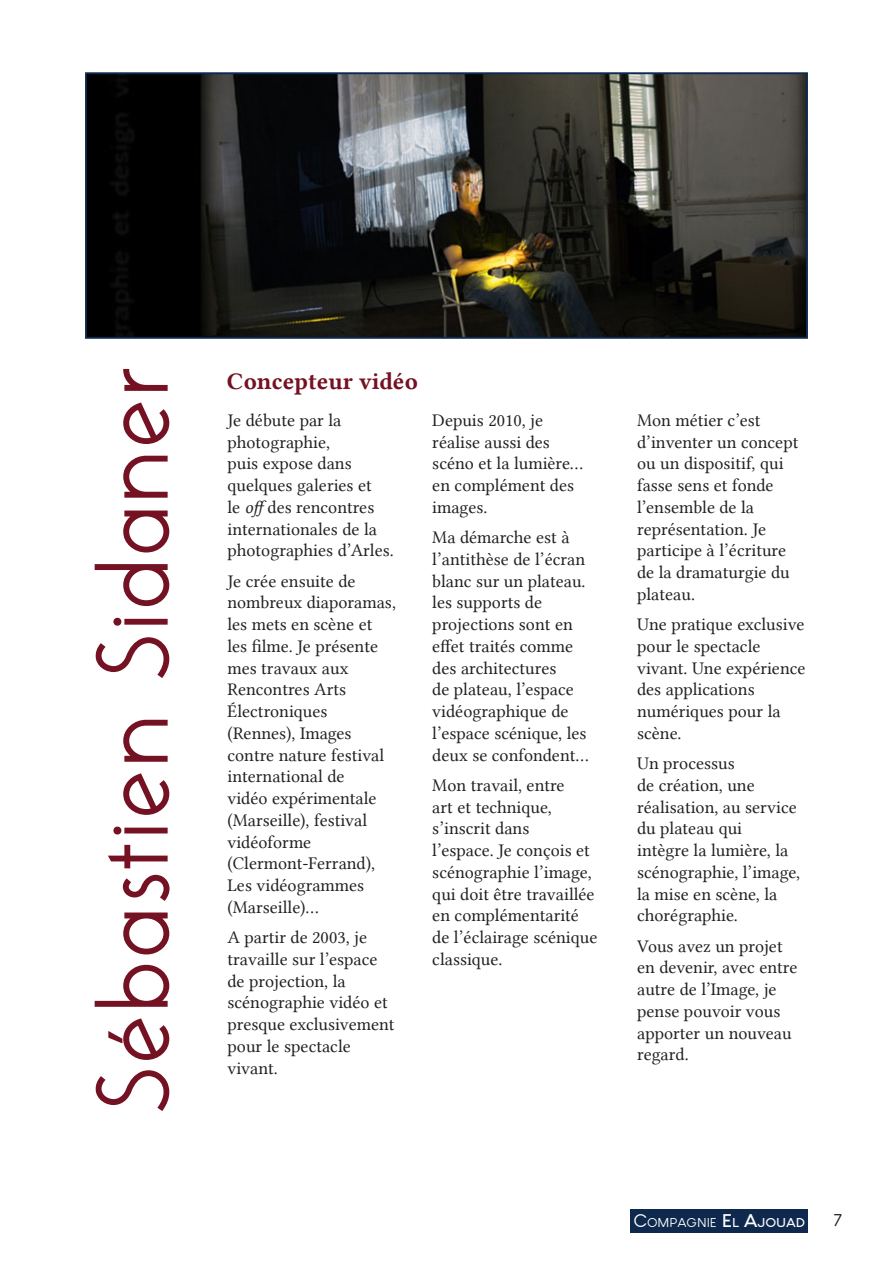
<style>
.page{position:relative;width:893px;height:1263px;background:#fff}
.page>*{position:absolute;margin:0;border:0;box-sizing:border-box;transform-origin:0 0}
.t1{font:700 104.4px "Colombia";color:#741122}
.t2{font:24px "Lin Libertine B";color:#741122}
.t3{font:18px/21.8px "Lin Libertine";color:#231f20}
.t4{font:18px "Louis George Cafe";color:#231f20}
.t5{font:12.6px "Louis George Cafe";color:#fff;scale:1.1 1}
.s1{font-family:"Lin Libertine I"}
.s2{font-size:18px}
.s3{font-weight:700;font-size:18px}
.s4{font-weight:700}
</style>
<div class="page">
<div style="left:631px;top:1209px;width:177px;height:23px;background:#0e294d"></div>
<img style="left:88px;top:75px;width:717px;height:261px">
<div style="left:85px;top:72px;width:723px;height:267px;border:2px solid #0e294d"></div>
<p class="t1" style="left:78px;top:1116px;width:752px;rotate:-90deg">Sébastien Sidaner</p>
<p class="t2" style="left:227px;top:364px;width:193px">Concepteur vidéo</p>
<p class="t3" style="left:227px;top:409px;width:168px">Je débute par la photographie,<br>puis expose dans quelques galeries et<br>le <span class="s1">off</span> des rencontres internationales de la photographies d’Arles.</p>
<p class="t3" style="left:227px;top:570px;width:170px">Je crée ensuite de nombreux diaporamas, les mets en scène et les filme. Je présente mes travaux aux<br>Rencontres Arts<br>Électroniques (Rennes), Images contre nature festival international de<br>vidéo expérimentale (Marseille), festival vidéoforme (Clermont-Ferrand),<br>Les vidéogrammes (Marseille)...</p>
<p class="t3" style="left:227px;top:926px;width:168px">A partir de 2003, je travaille sur l’espace de projection, la scénographie vidéo et presque exclusivement pour le spectacle vivant.</p>
<p class="t3" style="left:432px;top:409px;width:143px">Depuis 2010, je réalise aussi des scéno et la lumière... en complément des images.</p>
<p class="t3" style="left:432px;top:526px;width:156px">Ma démarche est à l’antithèse de l’écran blanc sur un plateau. les supports de projections sont en effet traités comme des architectures<br>de plateau, l’espace vidéographique de l’espace scénique, les deux se confondent...</p>
<p class="t3" style="left:432px;top:774px;width:167px">Mon travail, entre<br>art et technique, s’inscrit dans<br>l’espace. Je conçois et scénographie l’image, qui doit être travaillée en complémentarité de l’éclairage scénique classique.</p>
<p class="t3" style="left:637px;top:409px;width:163px">Mon métier c’est d’inventer un concept ou un dispositif, qui fasse sens et fonde l’ensemble de la représentation. Je participe à l’écriture de la dramaturgie du plateau.</p>
<p class="t3" style="left:637px;top:613px;width:170px">Une pratique exclusive pour le spectacle vivant. Une expérience des applications numériques pour la scène.</p>
<p class="t3" style="left:637px;top:752px;width:165px">Un processus<br>de création, une réalisation, au service du plateau qui<br>intègre la lumière, la scénographie, l’image, la mise en scène, la chorégraphie.</p>
<p class="t3" style="left:637px;top:935px;width:162px">Vous avez un projet en devenir, avec entre autre de l’Image, je pense pouvoir vous apporter un nouveau regard.</p>
<p class="t5" style="left:633px;top:1215px;width:158px"><span class="s2">C</span>OMPAGNIE <span class="s3">E</span><span class="s4">L</span> <span class="s3">A</span><span class="s4">JOUAD</span></p>
<p class="t4" style="left:834px;top:1209px;width:10px">7</p>
</div>
